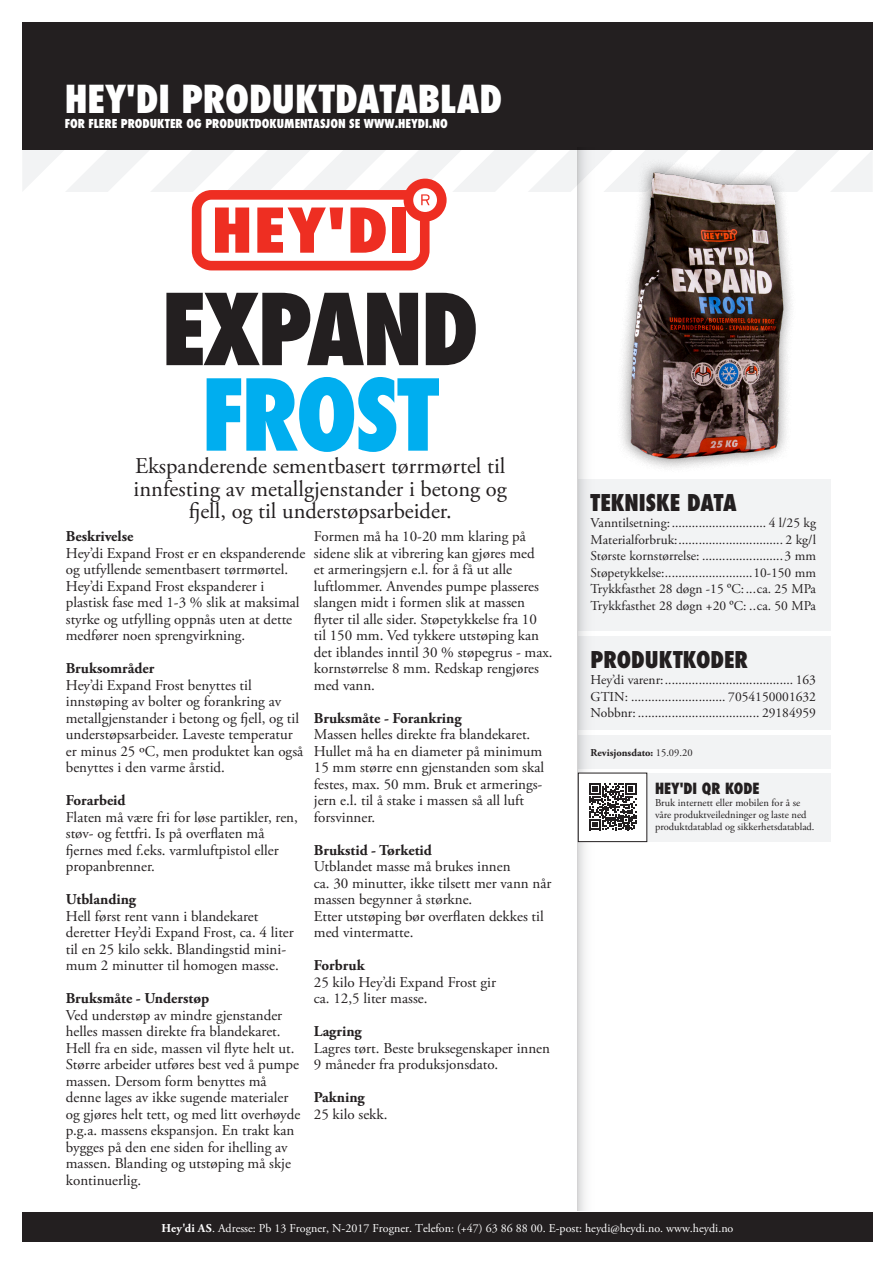
<style>
.page{position:relative;width:893px;height:1263px;background:#fff}
.page>*{position:absolute;margin:0;border:0;box-sizing:border-box;transform-origin:0 0}
.t1{font:800 condensed 96px "Futura";letter-spacing:-.025em;color:#231f20}
.t2{font:800 condensed 96px "Futura";letter-spacing:-.025em;color:#00aeef}
.t3{font:800 condensed 37.5px "Futura";color:#fff}
.t4{font:22.5px "Adobe Garamond Pro";color:#231f20}
.t5{font:800 condensed 22.5px "Futura";color:#231f20}
.t6{font:15px/16.5px "Adobe Garamond Pro";color:#231f20}
.t7{font:700 15px "Adobe Garamond Pro";color:#231f20}
.t8{font:800 condensed 15px "Futura";color:#231f20}
.t9{font:13.5px "Adobe Garamond Pro";color:#231f20}
.t10{font:12px "Adobe Garamond Pro";color:#fff}
.t11{font:800 condensed 12px "Futura";color:#fff}
.t12{font:10.5px/12px "Adobe Garamond Pro";color:#231f20}
.t13{font:700 10.5px "Adobe Garamond Pro";color:#231f20}
.s1{font-weight:700}
.s2{font-family:"Times New Roman"}
.s3{font-weight:400}
</style>
<div class="page">
<div style="left:578px;top:735px;width:252px;height:33px;background:#f2f3f4"></div>
<div style="left:578px;top:637px;width:252px;height:93px;background:#f2f3f4"></div>
<div style="left:578px;top:479px;width:252px;height:152px;background:#f2f3f4"></div>
<div style="left:617px;top:158px;width:179px;height:315px;background:#231f20;opacity:.5"></div>
<img style="left:617px;top:270px;width:179px;height:193px">
<div style="left:22px;top:22px;width:851px;height:127px;background:#231f20"></div>
<div style="left:22px;top:1212px;width:851px;height:30px;background:#231f20"></div>
<svg style="left:578px;top:270px;width:21px;height:941px"></svg>
<svg style="left:22px;top:149px;width:851px;height:121px"></svg>
<div style="left:578px;top:773px;width:69px;height:69px;background:#fff"></div>
<div style="left:578px;top:773px;width:69px;height:69px;border:1px solid #231f20"></div>
<div style="left:647px;top:773px;width:184px;height:69px;background:#f2f3f4"></div>
<svg style="left:589px;top:783px;width:47px;height:47px"></svg>
<p class="t3" style="left:65px;top:74px;width:439px">HEY'DI PRODUKTDATABLAD</p>
<p class="t11" style="left:65px;top:116px;width:385px">FOR FLERE PRODUKTER OG PRODUKTDOKUMENTASJON SE WWW.HEYDI.NO</p>
<p class="t1" style="left:161px;top:264px;width:319px">EXPAND</p>
<p class="t2" style="left:202px;top:350px;width:239px">FROST</p>
<p class="t4" style="left:135px;top:452px;width:372px">Ekspanderende sementbasert tørrmørtel til</p>
<p class="t4" style="left:134px;top:475px;width:375px">innfesting av metallgjenstander i betong og</p>
<p class="t4" style="left:189px;top:497px;width:264px">fjell, og til understøpsarbeider.</p>
<p class="t7" style="left:66px;top:528px;width:69px">Beskrivelse</p>
<p class="t6" style="left:66px;top:545px;width:241px">Hey’di Expand Frost er en ekspanderende og utfyllende sementbasert tørrmørtel.</p>
<p class="t6" style="left:66px;top:578px;width:235px">Hey’di Expand Frost ekspanderer i plastisk fase med 1-3 % slik at maksimal styrke og utfylling oppnås uten at dette medfører noen sprengvirkning.</p>
<p class="t6" style="left:66px;top:661px;width:239px"><span class="s1">Bruksområder<br></span>Hey’di Expand Frost benyttes til innstøping av bolter og forankring av metallgjenstander i betong og fjell, og til understøpsarbeider. Laveste temperatur er minus 25 ºC, men produktet kan også benyttes i den varme årstid.</p>
<p class="t7" style="left:66px;top:792px;width:61px">Forarbeid</p>
<p class="t6" style="left:66px;top:809px;width:234px">Flaten må være fri for løse partikler, ren, støv- og fettfri. Is på overflaten må</p>
<p class="t6" style="left:66px;top:842px;width:215px">fjernes med f.eks. varmluftpistol eller</p>
<p class="t6" style="left:66px;top:859px;width:91px">propanbrenner.</p>
<p class="t7" style="left:66px;top:891px;width:72px">Utblanding</p>
<p class="t6" style="left:66px;top:908px;width:194px">Hell først rent vann i blandekaret</p>
<p class="t6" style="left:66px;top:925px;width:229px">deretter Hey’di Expand Frost, ca. 4 liter til en 25 kilo sekk. Blandingstid mini&shy;mum 2 minutter til homogen masse.</p>
<p class="t7" style="left:66px;top:990px;width:145px">Bruksmåte - Understøp</p>
<p class="t6" style="left:66px;top:1007px;width:236px">Ved understøp av mindre gjenstander helles massen direkte fra blandekaret.<br>Hell fra en side, massen vil flyte helt ut.<br>Større arbeider utføres best ved å pumpe massen. Dersom form benyttes må denne lages av ikke sugende materialer og gjøres helt tett, og med litt overhøyde p.g.a. massens ekspansjon. En trakt kan bygges på den ene siden for ihelling av massen. Blanding og utstøping må skje kontinuerlig.</p>
<p class="t6" style="left:314px;top:529px;width:240px">Formen må ha 10-20 mm klaring på sidene slik at vibrering kan gjøres med<br>et armeringsjern e.l. for å få ut alle luftlommer. Anvendes pumpe plasseres slangen midt i formen slik at massen flyter til alle sider. Støpetykkelse fra 10 til 150 mm. Ved tykkere utstøping kan det iblandes inntil 30 % støpegrus - max. kornstørrelse 8 mm. Redskap rengjøres med vann.</p>
<p class="t7" style="left:314px;top:709px;width:149px">Bruksmåte - Forankring</p>
<p class="t6" style="left:314px;top:727px;width:232px">Massen helles direkte fra blandekaret.<br>Hullet må ha en diameter på minimum 15 mm større enn gjenstanden som skal festes, max. 50 mm. Bruk et armerings&shy;jern e.l. til å stake i massen så all luft forsvinner.</p>
<p class="t7" style="left:314px;top:841px;width:119px">Brukstid - Tørketid</p>
<p class="t6" style="left:314px;top:859px;width:198px">Utblandet masse må brukes innen</p>
<p class="t6" style="left:314px;top:875px;width:239px">ca. 30 minutter, ikke tilsett mer vann når massen begynner å størkne.</p>
<p class="t6" style="left:314px;top:908px;width:231px">Etter utstøping bør overflaten dekkes til med vintermatte.</p>
<p class="t7" style="left:314px;top:957px;width:52px">Forbruk</p>
<p class="t6" style="left:314px;top:974px;width:184px">25 kilo Hey’di Expand Frost gir</p>
<p class="t6" style="left:314px;top:991px;width:115px">ca. 12,5 liter masse.</p>
<p class="t7" style="left:314px;top:1023px;width:49px">Lagring</p>
<p class="t6" style="left:314px;top:1040px;width:238px">Lagres tørt. Beste bruksegenskaper innen</p>
<p class="t6" style="left:314px;top:1057px;width:186px">9 måneder fra produksjonsdato.</p>
<p class="t7" style="left:314px;top:1089px;width:52px">Pakning</p>
<p class="t6" style="left:314px;top:1106px;width:75px">25 kilo sekk.</p>
<p class="t5" style="left:591px;top:487px;width:148px">TEKNISKE DATA</p>
<p class="t9" style="left:591px;top:515px;width:227px">Vanntilsetning:............................ 4 l/25 kg</p>
<p class="t9" style="left:591px;top:531px;width:227px">Materialforbruk:............................... 2 kg/l</p>
<p class="t9" style="left:591px;top:548px;width:227px">Største kornstørrelse: ........................3 mm</p>
<p class="t9" style="left:591px;top:564px;width:227px">Støpetykkelse:..........................10-150 mm</p>
<p class="t9" style="left:591px;top:581px;width:227px">Trykkfasthet 28 døgn -15 <span class="s2">º</span>C: ...ca. 25 MPa</p>
<p class="t9" style="left:591px;top:597px;width:227px">Trykkfasthet 28 døgn +20 <span class="s2">º</span>C: ..ca. 50 MPa</p>
<p class="t5" style="left:591px;top:644px;width:159px">PRODUKTKODER</p>
<p class="t9" style="left:591px;top:672px;width:227px">Hey’di varenr:...................................... 163</p>
<p class="t9" style="left:591px;top:688px;width:227px">GTIN: ............................ 7054150001632</p>
<p class="t9" style="left:591px;top:705px;width:227px">Nobbnr: .................................... 29184959</p>
<p class="t13" style="left:591px;top:746px;width:103px">Revisjonsdato: <span class="s3">15.09.20</span></p>
<p class="t8" style="left:655px;top:778px;width:106px">HEY'DI QR KODE</p>
<p class="t12" style="left:655px;top:797px;width:161px">Bruk internett eller mobilen for å se våre produktveiledninger og laste ned produktdatablad og sikkerhetsdatablad.</p>
<p class="t10" style="left:162px;top:1221px;width:573px"><span class="s1">Hey'di AS</span>. Adresse: Pb 13 Frogner, N-2017 Frogner. Telefon: (+47) 63 86 88 00. E-post: heydi@heydi.no. www.heydi.no</p>
</div>
